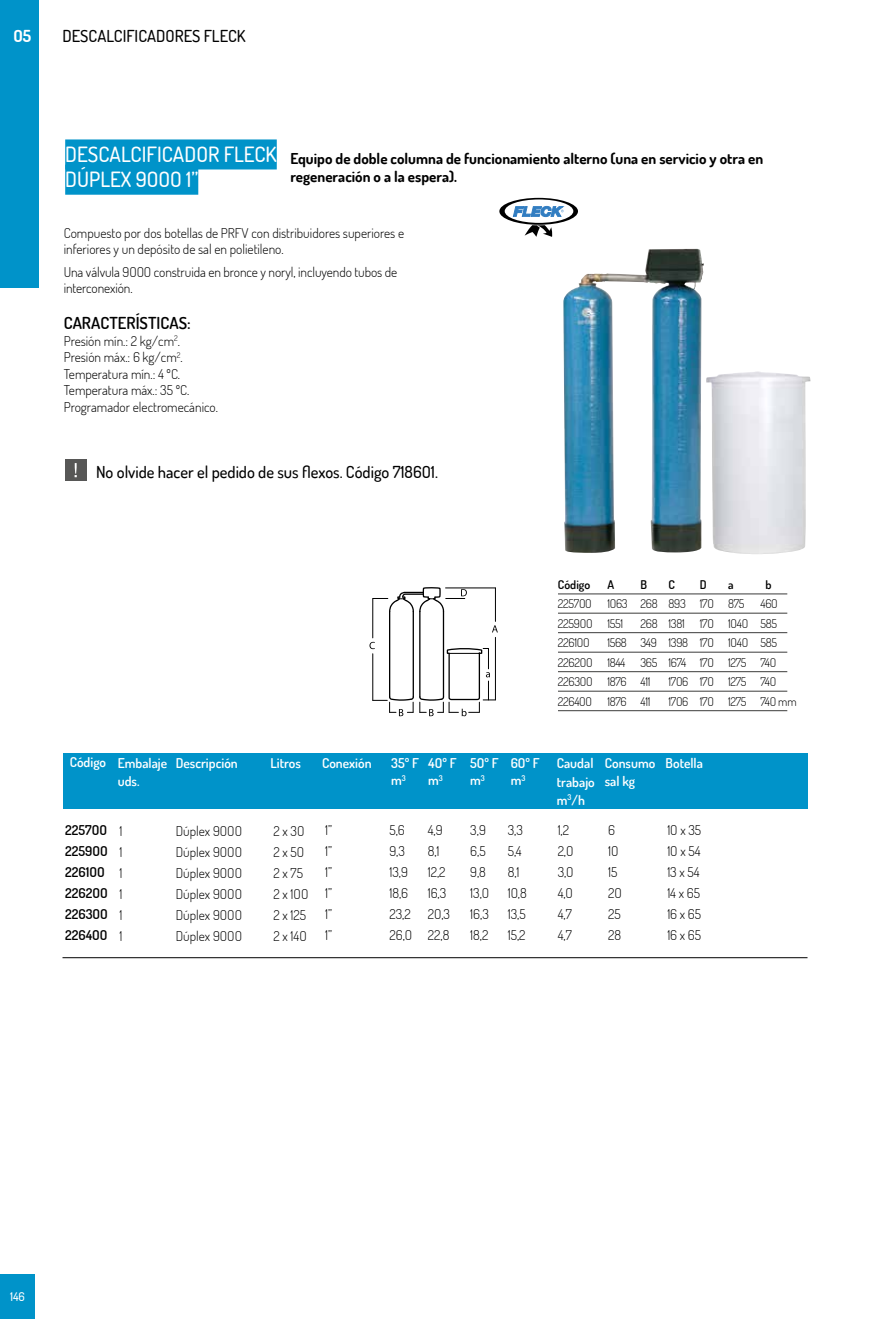
<style>
.page{position:relative;width:893px;height:1319px;background:#fff}
.page>*{position:absolute;margin:0;border:0;box-sizing:border-box;transform-origin:0 0}
.t1{font:500 21px/25.2px "Dosis";color:#fff}
.t2{font:500 16.5px "Dosis";color:#000}
.t3{font:600 16.5px "Dosis";color:#000}
.t4{font:700 16.5px "Dosis";color:#fff}
.t5{font:700 15px/18px "Dosis";color:#000}
.t6{font:300 13.5px/21px "Dosis";color:#000}
.t7{font:600 13.5px/18px "Dosis";color:#fff}
.t8{font:600 13.5px/21px "Dosis";color:#000}
.t9{font:300 12px/19.5px "Dosis";letter-spacing:-.025em;color:#000}
.t10{font:600 12px "Dosis";color:#000}
.t11{font:500 12px "Dosis";color:#fff}
</style>
<div class="page">
<div style="left:0;top:0;width:38px;height:287px;background:#0093c9"></div>
<div style="left:0;top:1273px;width:35px;height:45px;background:#0093c9"></div>
<div style="left:65px;top:139px;width:212px;height:30px;background:#0093c9"></div>
<div style="left:65px;top:165px;width:133px;height:30px;background:#0093c9"></div>
<div style="left:65px;top:459px;width:21px;height:21px;background:#575756"></div>
<svg style="left:75px;top:463px;width:2px;height:14px"></svg>
<svg style="left:499px;top:198px;width:79px;height:27px"></svg>
<div style="left:505px;top:199px;width:68px;height:24px;background:#fff;border-radius:50%"></div>
<svg style="left:525px;top:225px;width:27px;height:12px"></svg>
<svg style="left:513px;top:206px;width:51px;height:11px"></svg>
<img style="left:563px;top:249px;width:141px;height:303px">
<img style="left:706px;top:371px;width:104px;height:183px">
<hr style="left:558px;top:651px;width:229px;height:1px;background:#3c3c3b">
<hr style="left:558px;top:632px;width:229px;height:1px;background:#3c3c3b">
<hr style="left:558px;top:612px;width:229px;height:1px;background:#3c3c3b">
<hr style="left:558px;top:593px;width:229px;height:1px;background:#3c3c3b">
<hr style="left:558px;top:690px;width:229px;height:1px;background:#3c3c3b">
<hr style="left:558px;top:671px;width:229px;height:1px;background:#3c3c3b">
<hr style="left:558px;top:710px;width:229px;height:1px;background:#3c3c3b">
<svg style="left:492px;top:625px;width:6px;height:7px"></svg>
<hr style="left:495px;top:588px;width:1px;height:33px;background:#000">
<hr style="left:446px;top:587px;width:49px;height:1px;background:#000">
<hr style="left:495px;top:637px;width:1px;height:62px;background:#000">
<hr style="left:372px;top:598px;width:1px;height:39px;background:#000">
<hr style="left:443px;top:611px;width:1px;height:85px;background:#000">
<hr style="left:419px;top:611px;width:1px;height:85px;background:#000">
<hr style="left:413px;top:611px;width:1px;height:85px;background:#000">
<hr style="left:389px;top:611px;width:1px;height:85px;background:#000">
<svg style="left:369px;top:641px;width:126px;height:75px"></svg>
<svg style="left:373px;top:587px;width:94px;height:25px"></svg>
<div style="left:64px;top:752px;width:744px;height:56px;background:#0093c9"></div>
<hr style="left:63px;top:957px;width:744px;height:1px;background:#000">
<p class="t4" style="left:13px;top:26px;width:19px">O5</p>
<p class="t2" style="left:63px;top:26px;width:184px">DESCALCIFICADORES FLECK</p>
<h1 class="t1" style="left:65px;top:141px;width:213px">DESCALCIFICADOR FLECK<br>DÚPLEX 9OOO 1”</h1>
<p class="t5" style="left:290px;top:149px;width:474px">Equipo de doble columna de funcionamiento alterno (una en servicio y otra en regeneración o a la espera).</p>
<p class="t6" style="left:64px;top:224px;width:342px;line-height:16.5px">Compuesto por dos botellas de PRFV con distribuidores superiores e inferiores y un depósito de sal en polietileno.</p>
<p class="t6" style="left:64px;top:263px;width:335px;line-height:16.5px">Una válvula 9OOO construida en bronce y noryl, incluyendo tubos de interconexión.</p>
<p class="t3" style="left:64px;top:312px;width:128px">CARACTERÍSTICAS:</p>
<p class="t6" style="left:64px;top:332px;width:156px;line-height:16.5px">Presión mín.: 2 kg/cm<sup>2</sup>.<br>Presión máx.: 6 kg/cm<sup>2</sup>.<br>Temperatura mín.: 4 ºC.<br>Temperatura máx.: 35 ºC.<br>Programador electromecánico.</p>
<p class="t2" style="left:96px;top:461px;width:343px">No olvide hacer el pedido de sus flexos. Código 7186O1.</p>
<p class="t10" style="left:558px;top:576px;width:34px">Código</p>
<p class="t9" style="left:558px;top:594px;width:36px">2257OO<br>2259OO<br>2261OO<br>2262OO<br>2263OO<br>2264OO</p>
<p class="t10" style="left:607px;top:576px;width:8px">A</p>
<p class="t9" style="left:607px;top:594px;width:22px">1O63<br>1551<br>1568<br>1844<br>1876<br>1876</p>
<p class="t10" style="left:640px;top:576px;width:8px">B</p>
<p class="t9" style="left:640px;top:594px;width:19px">268<br>268<br>349<br>365<br>411<br>411</p>
<p class="t10" style="left:669px;top:576px;width:8px">C</p>
<p class="t9" style="left:669px;top:594px;width:21px">893<br>1381<br>1398<br>1674<br>17O6<br>17O6</p>
<p class="t10" style="left:700px;top:576px;width:8px">D</p>
<p class="t9" style="left:700px;top:594px;width:16px;text-align:justify">17O 17O 17O 17O 17O 17O</p>
<p class="t10" style="left:728px;top:576px;width:7px">a</p>
<p class="t9" style="left:728px;top:594px;width:22px">875<br>1O4O<br>1O4O<br>1275<br>1275<br>1275</p>
<p class="t10" style="left:765px;top:576px;width:8px">b</p>
<p class="t9" style="left:761px;top:594px;width:38px">46O<br>585<br>585<br>74O<br>74O<br>74O mm</p>
<p class="t7" style="left:118px;top:754px;width:51px;text-indent:-48px">Código Embalaje uds.</p>
<p class="t7" style="left:176px;top:754px;width:64px">Descripción</p>
<p class="t7" style="left:270px;top:754px;width:32px">Litros</p>
<p class="t7" style="left:605px;top:754px;width:52px">Consumo sal kg</p>
<p class="t7" style="left:322px;top:754px;width:51px">Conexión</p>
<p class="t7" style="left:391px;top:754px;width:29px;line-height:16.5px">35º F m<sup>3</sup></p>
<p class="t7" style="left:428px;top:754px;width:30px;line-height:16.5px">4Oº F m<sup>3</sup></p>
<p class="t7" style="left:470px;top:754px;width:30px;line-height:16.5px">5Oº F m<sup>3</sup></p>
<p class="t7" style="left:511px;top:754px;width:30px;line-height:16.5px">6Oº F m<sup>3</sup></p>
<p class="t7" style="left:557px;top:754px;width:40px;text-align:justify">Caudal trabajo m<sup>3</sup>/h</p>
<p class="t7" style="left:666px;top:754px;width:39px">Botella</p>
<p class="t8" style="left:65px;top:819px;width:44px">2257OO<br>2259OO<br>2261OO<br>2262OO<br>2263OO<br>2264OO</p>
<p class="t6" style="left:119px;top:820px;width:4px;text-align:justify">1<br>1<br>1<br>1<br>1<br>1</p>
<p class="t6" style="left:176px;top:820px;width:68px;text-align:justify">Dúplex 9OOO Dúplex 9OOO Dúplex 9OOO Dúplex 9OOO Dúplex 9OOO Dúplex 9OOO</p>
<p class="t6" style="left:274px;top:820px;width:36px">2 x 3O<br>2 x 5O<br>2 x 75<br>2 x 1OO<br>2 x 125<br>2 x 14O</p>
<p class="t6" style="left:325px;top:818px;width:8px;text-align:justify">1” 1” 1” 1” 1” 1”</p>
<p class="t6" style="left:389px;top:818px;width:24px">5,6<br>9,3<br>13,9<br>18,6<br>23,2<br>26,O</p>
<p class="t6" style="left:428px;top:818px;width:24px">4,9<br>8,1<br>12,2<br>16,3<br>2O,3<br>22,8</p>
<p class="t6" style="left:470px;top:819px;width:20px">3,9<br>6,5<br>9,8<br>13,O<br>16,3<br>18,2</p>
<p class="t6" style="left:508px;top:819px;width:21px">3,3<br>5,4<br>8,1<br>1O,8<br>13,5<br>15,2</p>
<p class="t6" style="left:608px;top:819px;width:15px">6<br>1O<br>15<br>2O<br>25<br>28</p>
<p class="t6" style="left:558px;top:819px;width:17px">1,2<br>2,O<br>3,O<br>4,O<br>4,7<br>4,7</p>
<p class="t6" style="left:667px;top:819px;width:35px;text-align:justify">1O x 35<br>1O x 54<br>13 x 54<br>14 x 65<br>16 x 65<br>16 x 65</p>
<p class="t11" style="left:10px;top:1288px;width:16px">146</p>
</div>
